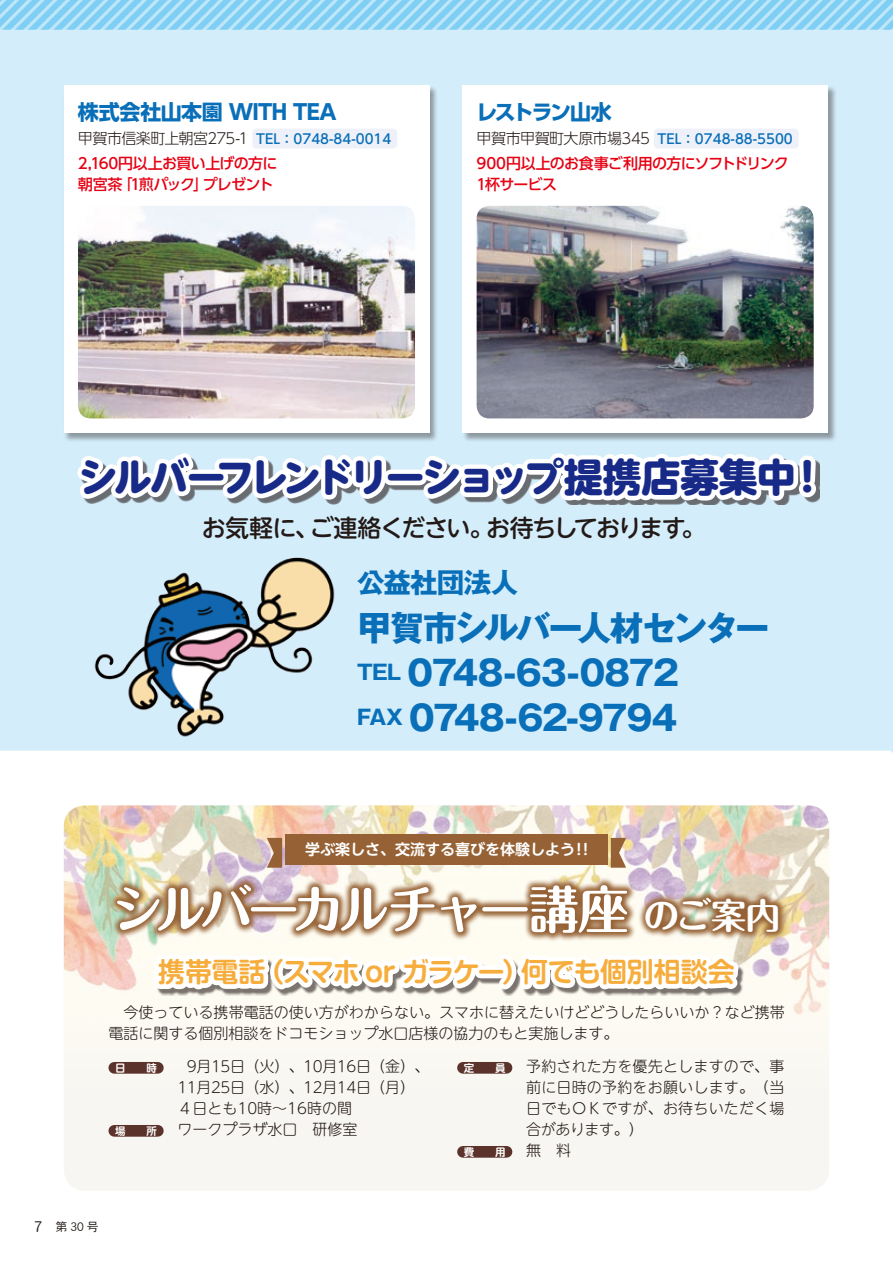
<style>
.page{position:relative;width:893px;height:1263px;background:#d3edfb}
.page>*{position:absolute;margin:0;border:0;box-sizing:border-box;transform-origin:0 0}
.t1{font:700 51px "Maru Fo Pro";letter-spacing:-.095em;color:#fff}
.t2{font:800 39px "UD Shin M Go Pro";letter-spacing:-.07em;color:#182a88}
.t3{font:700 35.7px "Maru Fo Pro";color:#fff}
.t4{font:700 34.5px/45px "Gothic MB101 Pro";letter-spacing:-.06em;color:#096fb8}
.t5{font:700 27.6px "Gothic MB101 Pro";letter-spacing:-.03em;color:#096fb8}
.t6{font:700 27px "Shin M Go Pro De";letter-spacing:-.02em;color:#f6ad3c}
.t7{font:700 27px "Shin M Go Pro De";letter-spacing:-.06em;color:#f6ad3c}
.t8{font:500 24px "UD Shin M Go Pro";letter-spacing:-.055em;color:#231916}
.t9{font:500 24px "UD Shin M Go Pro";letter-spacing:-.08em;color:#231916}
.t10{font:700 21px "UD Shin Go Pro";letter-spacing:-.025em;color:#096fb8}
.t11{font:700 21px "UD Shin Go Pro";letter-spacing:-.105em;color:#096fb8}
.t12{font:700 20.7px "Gothic MB101 Pro";letter-spacing:-.03em;color:#096fb8}
.t13{font:300 15px/21px "UD Shin M Go Pro";color:#231916}
.t14{font:500 15px/21px "UD Shin Go Pro";letter-spacing:-.045em;color:#e60013}
.t15{font:300 15px "UD Shin Go Pro";letter-spacing:-.035em;color:#231916}
.t16{font:700 15px "UD Shin M Go Pro De";color:#fff}
.t17{font:300 15px "UD Shin M Go Pro";letter-spacing:-.025em;color:#231916}
.t18{font:15px "DFHS Gothic G W3 90 pv RKSJ H";color:#231916}
.t19{font:500 13.5px "UD Shin Go Pro";color:#096fb8}
.t20{font:12px "DFHS Gothic G W3 90 pv RKSJ H";color:#231916}
.t21{font:700 10.5px "UD Shin M Go Pro De";color:#fff}
</style>
<div class="page">
<div style="left:0;top:750px;width:893px;height:513px;background:#fff"></div>
<svg style="left:0;top:0;width:893px;height:30px;background:#95d6f5"></svg>
<div style="left:462px;top:85px;width:375px;height:357px;background:#231916;opacity:.4"></div>
<div style="left:462px;top:85px;width:366px;height:348px;background:#fff"></div>
<div style="left:63px;top:85px;width:375px;height:357px;background:#231916;opacity:.4"></div>
<div style="left:64px;top:85px;width:365px;height:348px;background:#fff"></div>
<div style="left:654px;top:129px;width:145px;height:20px;background:#eef1f9;border-radius:4px"></div>
<div style="left:252px;top:129px;width:145px;height:20px;background:#eef1f9;border-radius:4px"></div>
<img style="left:477px;top:206px;width:337px;height:212px">
<img style="left:78px;top:206px;width:337px;height:212px">
<img style="left:94px;top:557px;width:241px;height:180px">
<img style="left:64px;top:805px;width:765px;height:386px">
<svg style="left:109px;top:876px;width:678px;height:66px;background:#c0aa86"></svg>
<div style="left:285px;top:834px;width:323px;height:30px;background:#966235"></div>
<div style="left:114px;top:1062px;width:44px;height:12px;background:#5b332b"></div>
<div style="left:114px;top:1125px;width:44px;height:12px;background:#5b332b"></div>
<div style="left:463px;top:1062px;width:44px;height:12px;background:#8e726b"></div>
<div style="left:463px;top:1146px;width:44px;height:12px;background:#5b332b"></div>
<svg style="left:150px;top:838px;width:603px;height:235px;background:#e1d3c5"></svg>
<div style="left:82px;top:457px;width:738px;height:48px;background:#231916;opacity:.6"></div>
<svg style="left:77px;top:453px;width:121px;height:50px"></svg>
<div style="left:185px;top:470px;width:43px;height:15px;border:9px solid #fff;border-radius:3px"></div>
<svg style="left:210px;top:455px;width:184px;height:49px"></svg>
<div style="left:383px;top:470px;width:44px;height:15px;border:9px solid #fff;border-radius:3px"></div>
<svg style="left:417px;top:453px;width:403px;height:52px"></svg>
<h3 class="t10" style="left:78px;top:95px;width:260px">株式会社山本園 WITH TEA</h3>
<p class="t19" style="left:256px;top:128px;width:137px">TEL：0748-84-0014</p>
<p class="t15" style="left:78px;top:126px;width:172px">甲賀市信楽町上朝宮275-1</p>
<p class="t14" style="left:78px;top:152px;width:201px;text-align:right">2,160円以上お買い上げの方にプレゼント</p>
<p class="t14" style="left:118px;top:173px;width:92px">「1煎パック」</p>
<p class="t14" style="left:78px;top:173px;width:46px">朝宮茶</p>
<h3 class="t11" style="left:477px;top:95px;width:137px">レストラン山水</h3>
<p class="t15" style="left:477px;top:126px;width:175px">甲賀市甲賀町大原市場345</p>
<p class="t14" style="left:477px;top:152px;width:314px">900円以上のお食事ご利用の方にソフトドリンク<br>1杯サービス</p>
<p class="t19" style="left:658px;top:128px;width:137px">TEL：0748-88-5500</p>
<h2 class="t2" style="left:79px;top:445px;width:719px">シルバーフレンドリーショップ提携店募集中</h2>
<h3 class="t8" style="left:681px;top:508px;width:25px">。</h3>
<h3 class="t8" style="left:310px;top:508px;width:185px">ご連絡ください。</h3>
<h3 class="t8" style="left:202px;top:508px;width:119px">お気軽に、</h3>
<h3 class="t9" style="left:486px;top:508px;width:201px">お待ちしております</h3>
<h2 class="t2" style="left:788px;top:445px;width:40px">!</h2>
<h3 class="t5" style="left:357px;top:560px;width:163px">公益社団法人</h3>
<h3 class="t4" style="left:407px;top:601px;width:364px;text-indent:-50px">甲賀市シルバー人材センター<br>0748-63-0872</h3>
<h3 class="t12" style="left:357px;top:655px;width:46px">TEL</h3>
<h3 class="t4" style="left:409px;top:691px;width:270px">0748-62-9794</h3>
<h3 class="t12" style="left:357px;top:700px;width:47px">FAX</h3>
<p class="t16" style="left:305px;top:837px;width:284px">学ぶ楽しさ、交流する喜びを体験しよう !!</p>
<h1 class="t1" style="left:112px;top:869px;width:518px">シルバーカルチャー講座</h1>
<h3 class="t3" style="left:643px;top:887px;width:139px">のご案内</h3>
<h3 class="t6" style="left:158px;top:950px;width:109px">携帯電話</h3>
<h3 class="t7" style="left:257px;top:950px;width:274px">（スマホ or ガラケー）</h3>
<h3 class="t6" style="left:521px;top:950px;width:215px">何でも個別相談会</h3>
<p class="t13" style="left:108px;top:1001px;width:678px">　今使っている携帯電話の使い方がわからない。スマホに替えたいけどどうしたらいいか？など携帯電話に関する個別相談をドコモショップ水口店様の協力のもと実施します。</p>
<p class="t21" style="left:115px;top:1059px;width:43px">日　　時</p>
<p class="t21" style="left:115px;top:1122px;width:43px">場　　所</p>
<p class="t17" style="left:187px;top:1054px;width:244px">9月15日（火）、10月16日（金(、</p>
<p class="t13" style="left:177px;top:1076px;width:239px">11月25日（水）、12月14日（月(<br>４日とも10時〜16時の間<br>ワークプラザ水口　研修室</p>
<p class="t21" style="left:464px;top:1059px;width:43px">定　　員</p>
<p class="t21" style="left:464px;top:1143px;width:43px">費　　用</p>
<p class="t13" style="left:526px;top:1055px;width:260px">予約された方を優先としますので、事</p>
<p class="t13" style="left:526px;top:1076px;width:260px">前に日時の予約をお願いします。（当日でもＯＫですが、お待ちいただく場合があります。(<br>無　料</p>
<p class="t18" style="left:34px;top:1219px;width:10px">7</p>
<p class="t20" style="left:56px;top:1221px;width:45px">第 30 号</p>
</div>
